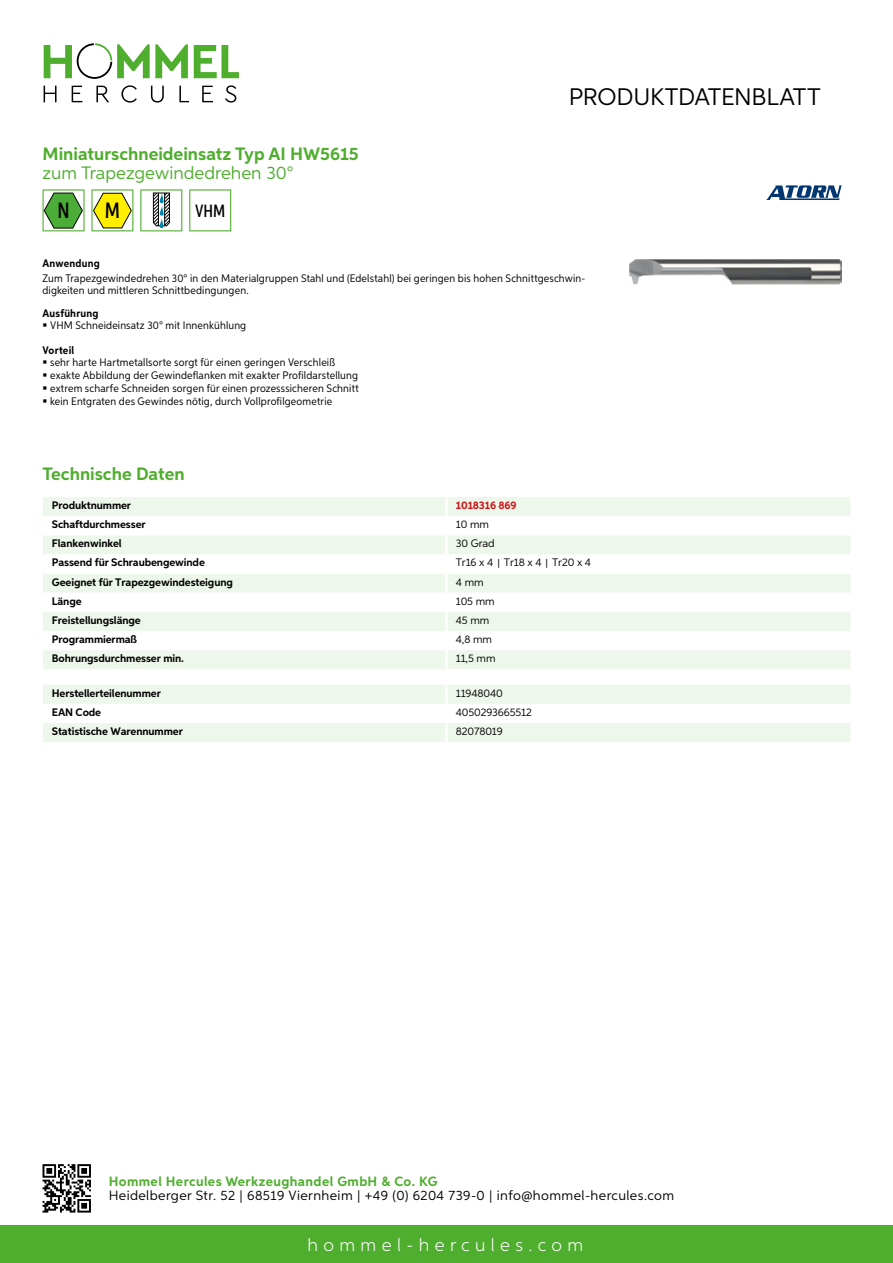
<style>
.page{position:relative;width:893px;height:1263px;background:#fff}
.page>*{position:absolute;margin:0;border:0;box-sizing:border-box;transform-origin:0 0}
.t1{font:24px "Aspira";letter-spacing:-.01em;color:#000}
.t2{font:500 22.2px "Aspira XX Nar";color:#000}
.t3{font:700 18px "Aspira";color:#50ae2f}
.t4{font:18px "Aspira";color:#50ae2f}
.t5{font:300 18px "Aspira";letter-spacing:.3em;color:#fff}
.t6{font:500 17.85px "Aspira XX Nar";color:#000}
.t7{font:13.5px "Aspira";letter-spacing:.03em;color:#000}
.t8{font:700 13.5px "Aspira";letter-spacing:.03em;color:#50ae2f}
.t9{font:10.95px/12.8px "Aspira Nar";letter-spacing:.015em;color:#000}
.t10{font:700 10.95px "Aspira";letter-spacing:-.01em;color:#000}
.t11{font:10.95px "Aspira";letter-spacing:-.01em;color:#000}
.t12{font:700 10.95px "Aspira Nar";letter-spacing:.02em;color:#000}
.t13{font:700 10.95px "Aspira";letter-spacing:-.01em;color:#cd1013}
.s1{font-family:"Wuerth Global";font-size:10.5px}
</style>
<div class="page">
<div style="left:0;top:1226px;width:893px;height:37px;background:#50ae2f"></div>
<svg style="left:43px;top:1164px;width:48px;height:48px"></svg>
<svg style="left:194px;top:45px;width:45px;height:33px"></svg>
<svg style="left:44px;top:43px;width:144px;height:36px"></svg>
<svg style="left:44px;top:86px;width:13px;height:16px"></svg>
<svg style="left:72px;top:86px;width:10px;height:16px"></svg>
<svg style="left:96px;top:86px;width:13px;height:16px"></svg>
<svg style="left:121px;top:85px;width:16px;height:18px"></svg>
<svg style="left:151px;top:86px;width:13px;height:17px"></svg>
<svg style="left:179px;top:86px;width:10px;height:16px"></svg>
<svg style="left:202px;top:86px;width:11px;height:16px"></svg>
<svg style="left:225px;top:85px;width:11px;height:18px"></svg>
<div style="left:43px;top:497px;width:807px;height:172px;background:#eef7eb"></div>
<svg style="left:43px;top:516px;width:807px;height:134px"></svg>
<hr style="left:445px;top:497px;width:3px;height:19px;background:#fff">
<hr style="left:445px;top:516px;width:3px;height:19px;background:#fff">
<hr style="left:445px;top:535px;width:3px;height:19px;background:#fff">
<hr style="left:445px;top:554px;width:3px;height:20px;background:#fff">
<hr style="left:445px;top:574px;width:3px;height:19px;background:#fff">
<hr style="left:445px;top:593px;width:3px;height:19px;background:#fff">
<hr style="left:445px;top:612px;width:3px;height:19px;background:#fff">
<hr style="left:445px;top:631px;width:3px;height:19px;background:#fff">
<hr style="left:445px;top:650px;width:3px;height:19px;background:#fff">
<svg style="left:43px;top:685px;width:807px;height:57px"></svg>
<hr style="left:445px;top:723px;width:3px;height:19px;background:#fff">
<svg style="left:43px;top:189px;width:42px;height:42px"></svg>
<svg style="left:91px;top:189px;width:42px;height:42px"></svg>
<svg style="left:140px;top:189px;width:42px;height:42px"></svg>
<svg style="left:189px;top:189px;width:42px;height:42px"></svg>
<img style="left:629px;top:259px;width:213px;height:25px">
<svg style="left:766px;top:185px;width:76px;height:15px"></svg>
<h3 class="t3" style="left:43px;top:142px;width:318px">Miniaturschneideinsatz Typ AI HW5615</h3>
<h3 class="t4" style="left:43px;top:162px;width:252px">zum Trapezgewindedrehen 30°</h3>
<h2 class="t2" style="left:57px;top:197px;width:14px">N</h2>
<h2 class="t2" style="left:105px;top:197px;width:17px">M</h2>
<h3 class="t6" style="left:195px;top:200px;width:32px">VHM</h3>
<h1 class="t1" style="left:569px;top:82px;width:253px">Produktdatenblatt</h1>
<p class="t12" style="left:43px;top:257px;width:59px">Anwendung</p>
<p class="t9" style="left:43px;top:273px;width:544px;line-height:12px">Zum Trapezgewindedrehen 30° in den Materialgruppen Stahl und (Edelstahl) bei geringen bis hohen Schnittgeschwin&shy;digkeiten und mittleren Schnittbedingungen.</p>
<p class="t12" style="left:43px;top:306px;width:58px">Ausführung</p>
<p class="t9" style="left:50px;top:319px;width:198px">VHM Schneideinsatz 30° mit Innenkühlung</p>
<p class="t12" style="left:43px;top:343px;width:33px">Vorteil</p>
<p class="t9" style="left:50px;top:356px;width:310px">sehr harte Hartmetallsorte sorgt für einen geringen Verschleiß exakte Abbildung der Gewindeflanken mit exakter Profildarstellung extrem scharfe Schneiden sorgen für einen prozesssicheren Schnitt kein Entgraten des Gewindes nötig, durch Vollprofilgeometrie</p>
<h3 class="t3" style="left:43px;top:463px;width:144px">Technische Daten</h3>
<p class="t10" style="left:52px;top:498px;width:81px">Produktnummer</p>
<p class="t13" style="left:456px;top:498px;width:62px">1018316 869</p>
<p class="t10" style="left:52px;top:518px;width:95px">Schaftdurchmesser</p>
<p class="t11" style="left:456px;top:518px;width:35px">10 mm</p>
<p class="t10" style="left:52px;top:537px;width:71px">Flankenwinkel</p>
<p class="t11" style="left:456px;top:537px;width:40px">30 Grad</p>
<p class="t10" style="left:52px;top:556px;width:155px">Passend für Schraubengewinde</p>
<p class="t11" style="left:456px;top:556px;width:137px">Tr16 x 4 <span class="s1">|</span> Tr18 x 4 <span class="s1">|</span> Tr20 x 4</p>
<p class="t10" style="left:52px;top:575px;width:183px">Geeignet für Trapezgewindesteigung</p>
<p class="t11" style="left:456px;top:575px;width:29px">4 mm</p>
<p class="t10" style="left:52px;top:594px;width:31px">Länge</p>
<p class="t11" style="left:456px;top:594px;width:40px">105 mm</p>
<p class="t10" style="left:52px;top:613px;width:90px">Freistellungslänge</p>
<p class="t11" style="left:456px;top:613px;width:35px">45 mm</p>
<p class="t10" style="left:52px;top:632px;width:87px">Programmiermaß</p>
<p class="t11" style="left:456px;top:632px;width:38px">4,8 mm</p>
<p class="t10" style="left:52px;top:651px;width:134px">Bohrungsdurchmesser min.</p>
<p class="t11" style="left:456px;top:652px;width:41px">11,5 mm</p>
<p class="t10" style="left:52px;top:686px;width:111px">Herstellerteilenummer</p>
<p class="t11" style="left:456px;top:686px;width:49px">11948040</p>
<p class="t10" style="left:52px;top:705px;width:51px">EAN Code</p>
<p class="t11" style="left:456px;top:705px;width:77px">4050293665512</p>
<p class="t10" style="left:52px;top:724px;width:132px">Statistische Warennummer</p>
<p class="t11" style="left:456px;top:724px;width:48px">82078019</p>
<p class="t8" style="left:109px;top:1172px;width:330px">Hommel Hercules Werkzeughandel GmbH &amp; Co. KG</p>
<p class="t7" style="left:109px;top:1187px;width:567px">Heidelberger Str. 52 | 68519 Viernheim | +49 (0) 6204 739-0 | info@hommel-hercules.com</p>
<h3 class="t5" style="left:307px;top:1234px;width:277px">hommel-hercules.com</h3>
</div>
